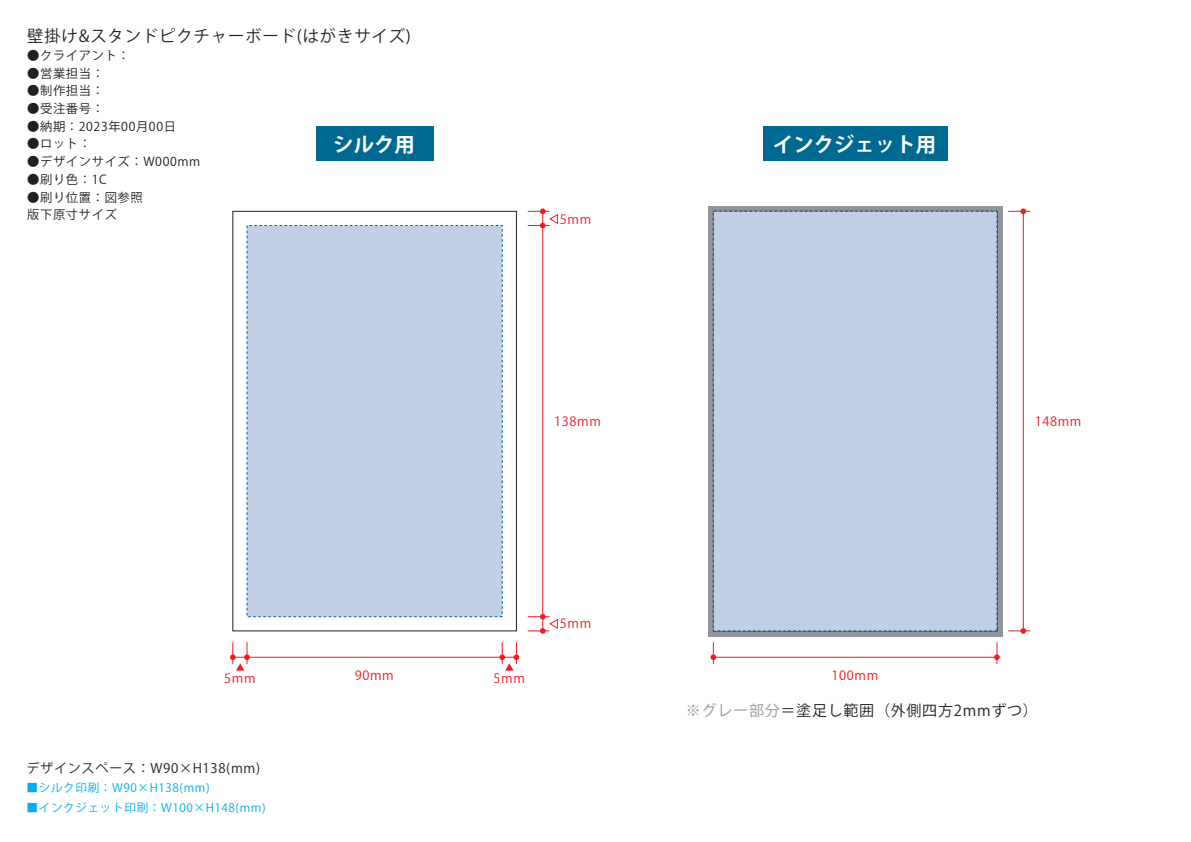
<style>
.page{position:relative;width:1191px;height:842px;background:#fff}
.page>*{position:absolute;margin:0;border:0;box-sizing:border-box;transform-origin:0 0}
.t1{font:700 20.4px "Koz Go Pro";color:#fff}
.t2{font:16.4px "Koz Go Pro";letter-spacing:.05em;color:#231f20}
.t3{font:15px "Koz Go Pro";letter-spacing:.05em;color:#231f20}
.t4{font:13.1px "Koz Go Pro";letter-spacing:.05em;color:#231f20}
.t5{font:12.8px "Koz Go Pro";letter-spacing:.05em;color:#ee1d23}
.t6{font:12.3px/17.7px "Koz Go Pro";letter-spacing:.05em;color:#231f20}
.t7{font:11.7px "Koz Go Pro";letter-spacing:.05em;color:#00aeef}
.s1{color:#939598}
</style>
<div class="page">
<svg style="left:708px;top:206px;width:294px;height:430px;background:#898d92"></svg>
<div style="left:232px;top:211px;width:285px;height:420px;background:#fff;border:1px solid #231f20"></div>
<div style="left:247px;top:225px;width:255px;height:392px;background:#c0cfe5"></div>
<div style="left:713px;top:211px;width:284px;height:420px;background:#c0cfe5"></div>
<hr style="left:233px;top:657px;width:283px;height:1px;background:#ee1d23">
<svg style="left:230px;top:642px;width:20px;height:29px"></svg>
<svg style="left:499px;top:642px;width:20px;height:28px"></svg>
<hr style="left:542px;top:211px;width:1px;height:420px;background:#ee1d23">
<svg style="left:528px;top:614px;width:30px;height:20px"></svg>
<svg style="left:528px;top:208px;width:30px;height:20px"></svg>
<hr style="left:713px;top:657px;width:284px;height:1px;background:#ee1d23">
<svg style="left:710px;top:642px;width:6px;height:22px"></svg>
<svg style="left:994px;top:642px;width:5px;height:22px"></svg>
<hr style="left:1023px;top:211px;width:1px;height:420px;background:#ee1d23">
<svg style="left:1008px;top:628px;width:22px;height:6px"></svg>
<svg style="left:1008px;top:208px;width:22px;height:6px"></svg>
<div style="left:316px;top:126px;width:117px;height:34px;background:#006991"></div>
<div style="left:763px;top:126px;width:184px;height:34px;background:#006991"></div>
<h2 class="t2" style="left:27px;top:26px;width:385px">壁掛け&amp;スタンドピクチャーボード(はがきサイズ)</h2>
<p class="t6" style="left:27px;top:47px;width:104px">●クライアント：</p>
<p class="t6" style="left:27px;top:65px;width:78px">●営業担当：</p>
<p class="t6" style="left:27px;top:82px;width:78px">●制作担当：</p>
<p class="t6" style="left:27px;top:100px;width:78px">●受注番号：</p>
<p class="t6" style="left:27px;top:118px;width:150px">●納期：2023年00月00日</p>
<p class="t6" style="left:27px;top:135px;width:65px">●ロット：</p>
<p class="t6" style="left:27px;top:153px;width:174px">●デザインサイズ：W000mm</p>
<p class="t6" style="left:27px;top:171px;width:81px">●刷り色：1C</p>
<p class="t6" style="left:27px;top:189px;width:117px">●刷り位置：図参照版下原寸サイズ</p>
<h1 class="t1" style="left:333px;top:131px;width:83px">シルク用</h1>
<h1 class="t1" style="left:773px;top:131px;width:165px">インクジェット用</h1>
<p class="t5" style="left:560px;top:211px;width:33px">5mm</p>
<p class="t5" style="left:554px;top:413px;width:48px">138mm</p>
<p class="t5" style="left:1034px;top:413px;width:48px">148mm</p>
<p class="t5" style="left:224px;top:670px;width:33px">5mm</p>
<p class="t5" style="left:355px;top:667px;width:41px">90mm</p>
<p class="t5" style="left:493px;top:670px;width:33px">5mm</p>
<p class="t4" style="left:27px;top:760px;width:235px">デザインスペース：W90×H138(mm)</p>
<p class="t7" style="left:27px;top:780px;width:185px">■シルク印刷：W90×H138(mm)</p>
<p class="t7" style="left:27px;top:800px;width:241px">■インクジェット印刷：W100×H148(mm)</p>
<p class="t5" style="left:560px;top:615px;width:33px">5mm</p>
<p class="t5" style="left:831px;top:667px;width:48px">100mm</p>
<p class="t3" style="left:686px;top:701px;width:353px"><span class="s1">※グレー部分</span>＝塗足し範囲（外側四方2mmずつ）</p>
</div>
